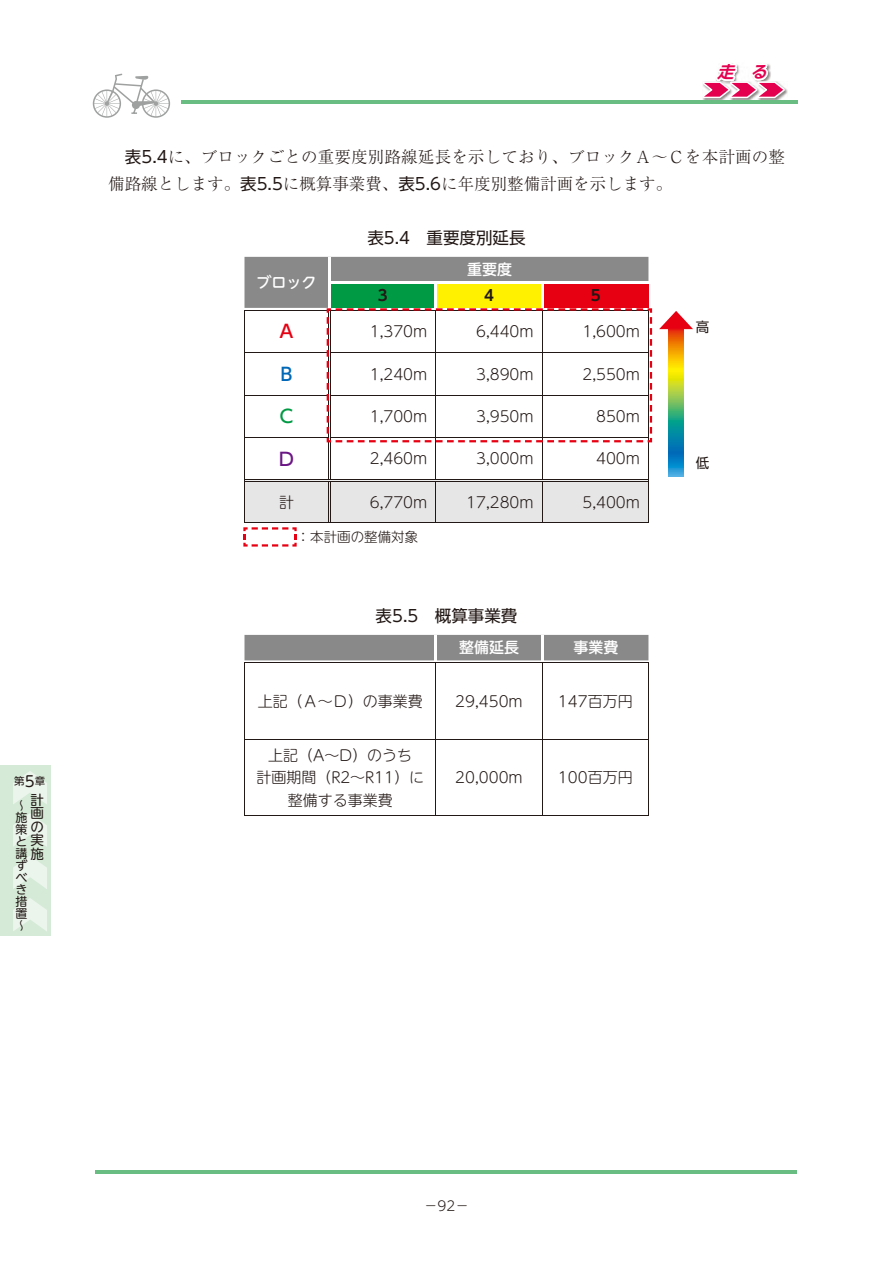
<style>
.page{position:relative;width:893px;height:1263px;background:#fff}
.page>*{position:absolute;margin:0;border:0;box-sizing:border-box;transform-origin:0 0}
.t1{font:500 18px "UD Shin Go Pr 6";color:#e60012}
.t2{font:500 18px "UD Shin Go Pr 6";color:#0068b7}
.t3{font:500 18px "UD Shin Go Pr 6";color:#094}
.t4{font:500 18px "UD Shin Go Pr 6";color:#6b1685}
.t5{font:300 16.5px/27px "Ryumin Pr 6";letter-spacing:.01em;color:#221815}
.t6{font:16.5px "UD Shin Go Pr 6";color:#221815}
.t7{font:italic 700 16.5px "UD Shin Go Pr 6 De";color:#e5004f}
.t8{font:300 15px/22.5px "UD Shin M Go Pr 6";color:#221815;text-align:center}
.t9{font:500 15px "UD Shin M Go Pr 6";color:#fff}
.t10{font:700 15px "UD Shin Go Pr 6 De";color:#221815}
.t11{font:300 13.5px "UD Shin M Go Pr 6";color:#221815}
.t12{font:13.5px/13.5px "UD Shin M Go Pr 6";color:#221815;text-align:justify}
.t13{font:13.5px "UD Shin Go Pr 6";color:#221815}
.t14{font:12px/12px "UD Shin M Go Pr 6";color:#221815}
.t15{font:10.5px "UD Shin M Go Pr 6";color:#221815}
.s1{font-family:"UD Shin Go Pr 6";font-weight:400}
.s2{font-size:15px}
</style>
<div class="page">
<img style="left:702px;top:88px;width:86px;height:13px">
<svg style="left:702px;top:63px;width:83px;height:35px"></svg>
<svg style="left:669px;top:329px;width:15px;height:147px;background:#7ba25d"></svg>
<svg style="left:659px;top:311px;width:34px;height:18px"></svg>
<hr style="left:436px;top:438px;width:1px;height:41px;background:#221815">
<hr style="left:542px;top:438px;width:1px;height:41px;background:#221815">
<hr style="left:244px;top:438px;width:1px;height:42px;background:#221815">
<hr style="left:648px;top:438px;width:1px;height:42px;background:#221815">
<hr style="left:648px;top:480px;width:1px;height:43px;background:#221815">
<hr style="left:542px;top:523px;width:107px;height:1px;background:#221815">
<hr style="left:328px;top:438px;width:1px;height:41px;background:#221815">
<hr style="left:330px;top:438px;width:1px;height:41px;background:#221815">
<hr style="left:245px;top:479px;width:85px;height:1px;background:#221815">
<hr style="left:330px;top:479px;width:106px;height:1px;background:#221815">
<hr style="left:436px;top:479px;width:106px;height:1px;background:#221815">
<hr style="left:542px;top:479px;width:106px;height:1px;background:#221815">
<svg style="left:244px;top:257px;width:408px;height:185px"></svg>
<div style="left:244px;top:635px;width:404px;height:25px;background:#898989"></div>
<hr style="left:244px;top:662px;width:192px;height:1px;background:#221815">
<hr style="left:244px;top:663px;width:1px;height:76px;background:#221815">
<hr style="left:436px;top:662px;width:106px;height:1px;background:#221815">
<hr style="left:436px;top:663px;width:1px;height:76px;background:#221815">
<hr style="left:542px;top:662px;width:107px;height:1px;background:#221815">
<hr style="left:542px;top:663px;width:1px;height:76px;background:#221815">
<hr style="left:648px;top:663px;width:1px;height:76px;background:#221815">
<hr style="left:244px;top:739px;width:192px;height:1px;background:#221815">
<hr style="left:244px;top:739px;width:1px;height:77px;background:#221815">
<hr style="left:436px;top:739px;width:106px;height:1px;background:#221815">
<hr style="left:436px;top:739px;width:1px;height:77px;background:#221815">
<hr style="left:542px;top:739px;width:107px;height:1px;background:#221815">
<hr style="left:542px;top:739px;width:1px;height:77px;background:#221815">
<hr style="left:648px;top:739px;width:1px;height:77px;background:#221815">
<hr style="left:244px;top:816px;width:192px;height:1px;background:#221815">
<hr style="left:436px;top:816px;width:106px;height:1px;background:#221815">
<hr style="left:542px;top:816px;width:107px;height:1px;background:#221815">
<svg style="left:243px;top:480px;width:405px;height:67px"></svg>
<svg style="left:93px;top:74px;width:77px;height:44px"></svg>
<hr style="left:181px;top:101px;width:616px;height:3px;background:#69bd83">
<hr style="left:96px;top:1170px;width:701px;height:3px;background:#69bd83">
<div style="left:0;top:765px;width:51px;height:170px;background:#d5ead7"></div>
<svg style="left:13px;top:771px;width:34px;height:33px"></svg>
<svg style="left:13px;top:814px;width:34px;height:33px"></svg>
<svg style="left:13px;top:856px;width:34px;height:33px"></svg>
<svg style="left:13px;top:898px;width:34px;height:33px"></svg>
<p class="t7" style="left:717px;top:59px;width:58px">走　る</p>
<p class="t5" style="left:108px;top:143px;width:678px;text-indent:17px"><span class="s1">表5.4</span>に、ブロックごとの重要度別路線延長を示しており、ブロックＡ～Ｃを本計画の整備路線とします。<span class="s1">表5.5</span>に概算事業費、<span class="s1">表5.6</span>に年度別整備計画を示します。</p>
<p class="t6" style="left:367px;top:225px;width:160px">表5.4　重要度別延長</p>
<p class="t9" style="left:256px;top:270px;width:61px">ブロック</p>
<p class="t9" style="left:467px;top:256px;width:46px">重要度</p>
<p class="t10" style="left:378px;top:283px;width:11px">3</p>
<p class="t10" style="left:484px;top:283px;width:11px">4</p>
<p class="t10" style="left:591px;top:283px;width:11px">5</p>
<p class="t1" style="left:278px;top:317px;width:19px">Ａ</p>
<p class="t8" style="left:370px;top:319px;width:59px">1,370m</p>
<p class="t8" style="left:476px;top:319px;width:59px">6,440m</p>
<p class="t8" style="left:582px;top:319px;width:59px">1,600m</p>
<p class="t2" style="left:278px;top:359px;width:19px">Ｂ</p>
<p class="t8" style="left:370px;top:362px;width:59px">1,240m</p>
<p class="t8" style="left:476px;top:362px;width:59px">3,890m</p>
<p class="t8" style="left:582px;top:362px;width:59px">2,550m</p>
<p class="t3" style="left:278px;top:402px;width:19px">Ｃ</p>
<p class="t8" style="left:370px;top:404px;width:59px">1,700m</p>
<p class="t8" style="left:476px;top:404px;width:59px">3,950m</p>
<p class="t8" style="left:596px;top:404px;width:45px">850m</p>
<p class="t4" style="left:278px;top:444px;width:19px">Ｄ</p>
<p class="t8" style="left:370px;top:447px;width:59px">2,460m</p>
<p class="t8" style="left:476px;top:447px;width:59px">3,000m</p>
<p class="t8" style="left:596px;top:447px;width:45px">400m</p>
<p class="t8" style="left:279px;top:490px;width:16px">計</p>
<p class="t8" style="left:370px;top:490px;width:59px">6,770m</p>
<p class="t8" style="left:466px;top:490px;width:69px">17,280m</p>
<p class="t8" style="left:582px;top:490px;width:59px">5,400m</p>
<p class="t11" style="left:297px;top:526px;width:123px">：本計画の整備対象</p>
<p class="t6" style="left:376px;top:602px;width:143px">表5.5　概算事業費</p>
<p class="t9" style="left:459px;top:635px;width:61px">整備延長</p>
<p class="t9" style="left:573px;top:635px;width:46px">事業費</p>
<p class="t8" style="left:258px;top:689px;width:166px">上記（Ａ～Ｄ）の事業費</p>
<p class="t8" style="left:455px;top:689px;width:69px">29,450m</p>
<p class="t8" style="left:558px;top:689px;width:76px">147百万円</p>
<p class="t8" style="left:256px;top:743px;width:169px">上記（A～D）のうち<br>計画期間（R2～R11）に整備する事業費</p>
<p class="t15" style="left:14px;top:773px;width:32px">第<span class="s2">5</span>章</p>
<p class="t8" style="left:455px;top:765px;width:69px">20,000m</p>
<p class="t8" style="left:558px;top:765px;width:76px">100百万円</p>
<p class="t14" style="left:16px;top:798px;width:14px">〜施策と講ずべき措置〜</p>
<p class="t12" style="left:31px;top:792px;width:15px">計画の実施</p>
<p class="t13" style="left:696px;top:316px;width:15px">高</p>
<p class="t13" style="left:696px;top:452px;width:15px">低</p>
<p class="t11" style="left:424px;top:1195px;width:46px">－92－</p>
</div>
